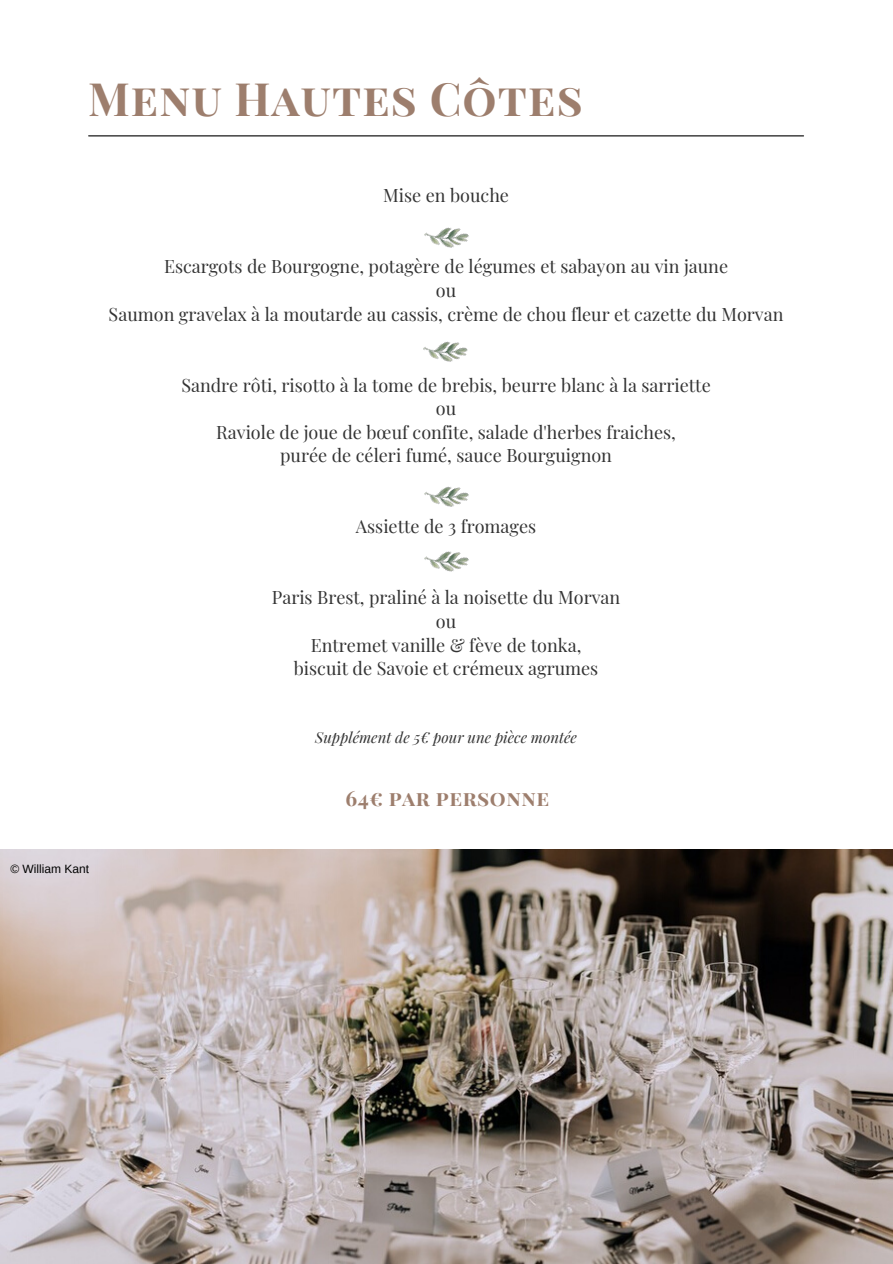
<style>
.page{position:relative;width:893px;height:1264px;background:#fff}
.page>*{position:absolute;margin:0;border:0;box-sizing:border-box;transform-origin:0 0}
.t1{font:700 45px "Playfair Display SC";letter-spacing:.025em;color:#9d7e6d}
.t2{font:700 21px "Playfair Display SC";letter-spacing:.025em;color:#9d7e6d}
.t3{font:18px/23.7px "Playfair Display";color:#333;text-align:center}
.t4{font:italic 15px "Playfair Display";color:#333}
.t5{font:12px "Arimo";color:#000}
</style>
<div class="page">
<img style="left:0;top:849px;width:892px;height:414px">
<hr style="left:89px;top:135px;width:714px;height:1px;background:#000">
<img style="left:424px;top:227px;width:45px;height:21px">
<img style="left:423px;top:341px;width:45px;height:21px">
<img style="left:424px;top:486px;width:45px;height:21px">
<img style="left:424px;top:551px;width:45px;height:21px">
<h1 class="t1" style="left:88px;top:67px;width:496px">Menu Hautes Côtes</h1>
<h3 class="t3" style="left:383px;top:183px;width:127px">Mise en bouche</h3>
<h3 class="t3" style="left:109px;top:254px;width:676px">Escargots de Bourgogne, potagère de légumes et sabayon au vin jaune<br>ou<br>Saumon gravelax à la moutarde au cassis, crème de chou fleur et cazette du Morvan</h3>
<h3 class="t3" style="left:181px;top:372px;width:531px">Sandre rôti, risotto à la tome de brebis, beurre blanc à la sarriette ou<br>Raviole de joue de bœuf confite, salade d'herbes fraiches,<br>purée de céleri fumé, sauce Bourguignon</h3>
<h3 class="t3" style="left:356px;top:514px;width:182px">Assiette de 3 fromages</h3>
<h3 class="t3" style="left:272px;top:585px;width:350px">Paris Brest, praliné à la noisette du Morvan ou<br>Entremet vanille &amp; fève de tonka,<br>biscuit de Savoie et crémeux agrumes</h3>
<h4 class="t4" style="left:315px;top:726px;width:263px">Supplément de 5€ pour une pièce montée</h4>
<p class="t5" style="left:10px;top:862px;width:80px">© William Kant</p>
<h2 class="t2" style="left:345px;top:783px;width:205px">64€ par personne</h2>
</div>
